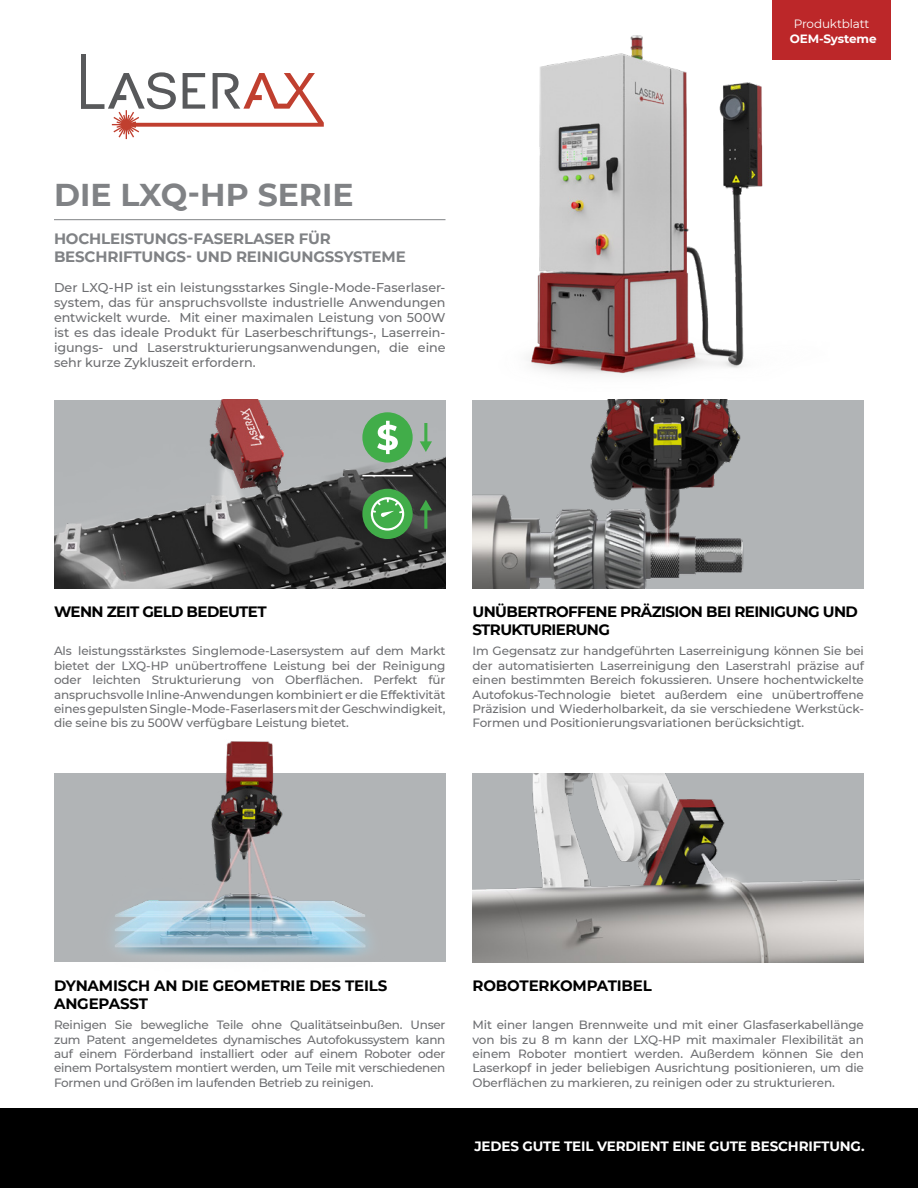
<style>
.page{position:relative;width:918px;height:1188px;background:#fff}
.page>*{position:absolute;margin:0;border:0;box-sizing:border-box;transform-origin:0 0}
.t1{font:700 31.5px "Montserrat";color:#808285}
.t2{font:700 15px/18px "Montserrat";letter-spacing:-.04em;color:#000}
.t3{font:700 15px/18px "Montserrat";letter-spacing:-.01em;color:#808285}
.t4{font:700 15px/18px "Montserrat";letter-spacing:-.01em;color:#000}
.t5{font:700 13.5px "Montserrat";letter-spacing:-.01em;color:#fff}
.t6{font:500 12.75px/15px "Montserrat";letter-spacing:-.005em;color:#6d6e71;text-align:justify}
.t7{font:500 12px/14.4px "Montserrat";letter-spacing:-.01em;color:#6d6e71;text-align:justify}
.t8{font:12px "Montserrat";letter-spacing:-.01em;color:#fff}
.t9{font:700 12px "Montserrat";letter-spacing:-.01em;color:#fff}
</style>
<div class="page">
<div style="left:0;top:1108px;width:918px;height:80px;background:#000"></div>
<svg style="left:81px;top:54px;width:243px;height:85px"></svg>
<img style="left:54px;top:400px;width:392px;height:189px">
<hr style="left:54px;top:219px;width:392px;height:1px;background:#808285">
<img style="left:472px;top:400px;width:392px;height:189px">
<img style="left:54px;top:741px;width:432px;height:222px">
<img style="left:443px;top:35px;width:386px;height:393px">
<img style="left:472px;top:773px;width:392px;height:189px">
<div style="left:362px;top:412px;width:51px;height:51px;background:#41ad49;border-radius:50%"></div>
<svg style="left:377px;top:421px;width:21px;height:33px"></svg>
<div style="left:362px;top:489px;width:51px;height:50px;background:#41ad49;border-radius:50%"></div>
<svg style="left:371px;top:497px;width:33px;height:34px"></svg>
<hr style="left:424px;top:423px;width:3px;height:20px;background:#41ad49">
<svg style="left:420px;top:441px;width:12px;height:11px"></svg>
<hr style="left:424px;top:509px;width:3px;height:20px;background:#41ad49">
<svg style="left:420px;top:500px;width:12px;height:10px"></svg>
<hr style="left:362px;top:475px;width:51px;height:1px;background:#fff">
<div style="left:772px;top:0;width:119px;height:59px;background:#bc2729"></div>
<h1 class="t1" style="left:54px;top:172px;width:301px">DIE LXQ-HP SERIE</h1>
<p class="t3" style="left:54px;top:229px;width:353px">HOCHLEISTUNGS-FASERLASER FÜR<br>BESCHRIFTUNGS- UND REINIGUNGSSYSTEME</p>
<p class="t6" style="left:54px;top:280px;width:393px">Der LXQ-HP ist ein leistungsstarkes Single-Mode-Faserlaser&shy;system, das für anspruchsvollste industrielle Anwendungen entwickelt wurde. Mit einer maximalen Leistung von 500W ist es das ideale Produkt für Laserbeschriftungs-, Laserrein&shy;igungs- und Laserstrukturierungsanwendungen, die eine sehr kurze Zykluszeit erfordern.</p>
<p class="t8" style="left:794px;top:15px;width:77px">Produktblatt</p>
<p class="t9" style="left:790px;top:30px;width:88px">OEM-Systeme</p>
<p class="t2" style="left:54px;top:602px;width:214px">WENN ZEIT GELD BEDEUTET</p>
<p class="t7" style="left:54px;top:643px;width:393px">Als leistungsstärkstes Singlemode-Lasersystem auf dem Markt bietet der LXQ-HP unübertroffene Leistung bei der Reinigung oder leichten Strukturierung von Oberflächen. Perfekt für anspruchsvolle Inline-Anwendungen kombiniert er die Effektivität eines gepulsten Single-Mode-Faserlasers mit der Geschwindigkeit, die seine bis zu 500W verfügbare Leistung bietet.</p>
<p class="t2" style="left:472px;top:602px;width:387px">UNÜBERTROFFENE PRÄZISION BEI REINIGUNG UND<br>STRUKTURIERUNG</p>
<p class="t7" style="left:472px;top:643px;width:393px">Im Gegensatz zur handgeführten Laserreinigung können Sie bei der automatisierten Laserreinigung den Laserstrahl präzise auf einen bestimmten Bereich fokussieren. Unsere hochentwickelte Autofokus-Technologie bietet außerdem eine unübertroffene Präzision und Wiederholbarkeit, da sie verschiedene Werkstück-Formen und Positionierungsvariationen berücksichtigt.</p>
<p class="t4" style="left:54px;top:976px;width:335px">DYNAMISCH AN DIE GEOMETRIE DES TEILS<br>ANGEPASST</p>
<p class="t7" style="left:54px;top:1017px;width:393px">Reinigen Sie bewegliche Teile ohne Qualitätseinbußen. Unser zum Patent angemeldetes dynamisches Autofokussystem kann auf einem Förderband installiert oder auf einem Roboter oder einem Portalsystem montiert werden, um Teile mit verschiedenen Formen und Größen im laufenden Betrieb zu reinigen.</p>
<p class="t4" style="left:472px;top:976px;width:181px">ROBOTERKOMPATIBEL</p>
<p class="t7" style="left:472px;top:1017px;width:393px">Mit einer langen Brennweite und mit einer Glasfaserkabellänge von bis zu 8 m kann der LXQ-HP mit maximaler Flexibilität an einem Roboter montiert werden. Außerdem können Sie den Laserkopf in jeder beliebigen Ausrichtung positionieren, um die Oberflächen zu markieren, zu reinigen oder zu strukturieren.</p>
<p class="t5" style="left:474px;top:1136px;width:392px">JEDES GUTE TEIL VERDIENT EINE GUTE BESCHRIFTUNG.</p>
</div>
